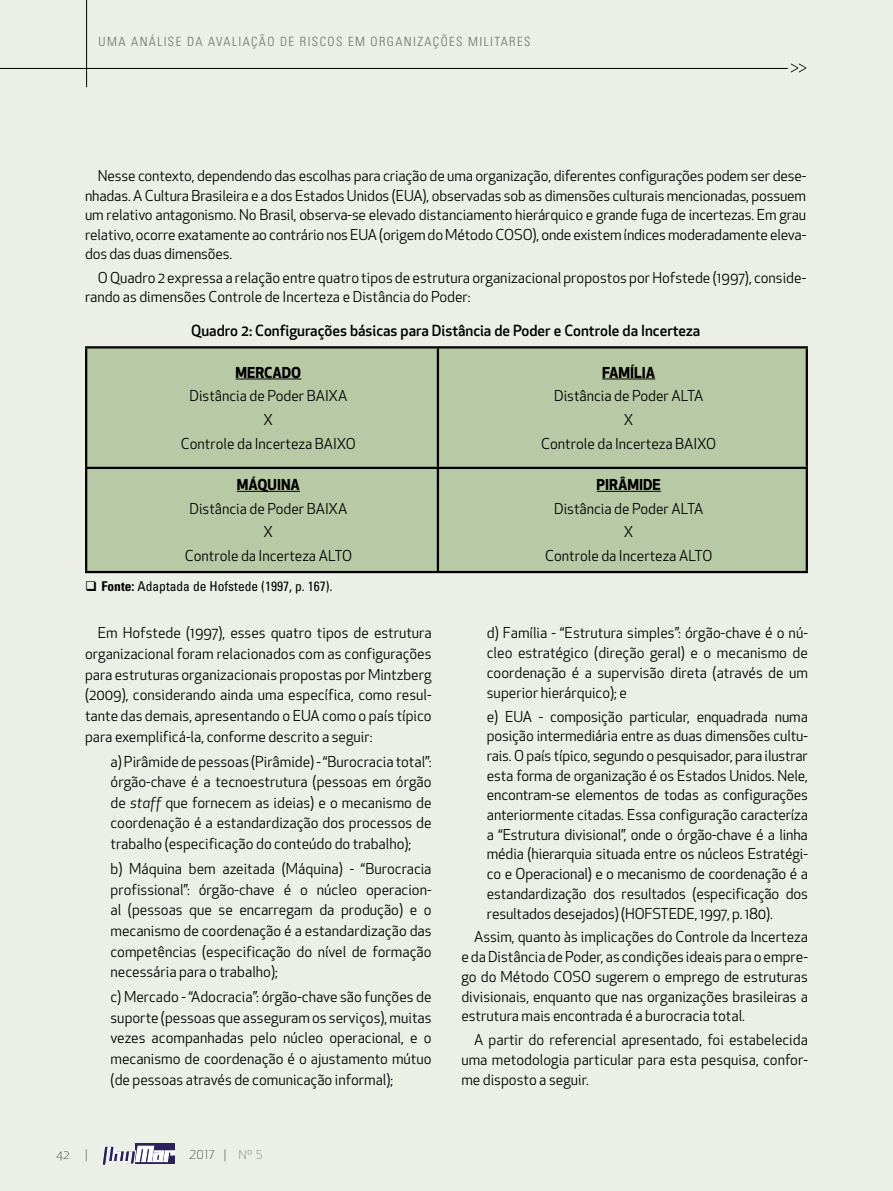
<style>
.page{position:relative;width:893px;height:1191px;background:#ebefe5}
.page>*{position:absolute;margin:0;border:0;box-sizing:border-box;transform-origin:0 0}
.t1{font:500 15px "Apex New";color:#000}
.t2{font:14.7px/19.6px "Apex New";color:#000;text-align:justify}
.t3{font:700 14.7px "Apex New";color:#000}
.t4{font:condensed 13.5px "Univers";color:#000}
.t5{font:300 condensed 12.75px "Univers";letter-spacing:.11em;color:#706f6f}
.t6{font:300 12px "Apex New";letter-spacing:.07em;color:#000}
.s1{font-family:"Univers LT Std";font-weight:700}
.s2{font-style:italic}
.s3{color:#575756}
</style>
<div class="page">
<hr style="left:86px;top:0;width:1px;height:87px;background:#000">
<hr style="left:0;top:68px;width:788px;height:1px;background:#000">
<svg style="left:791px;top:63px;width:15px;height:10px"></svg>
<div style="left:136px;top:1143px;width:39px;height:21px;background:#29235c"></div>
<svg style="left:102px;top:1145px;width:73px;height:20px"></svg>
<div style="left:87px;top:348px;width:719px;height:223px;background:#b8c9a5"></div>
<hr style="left:806px;top:348px;width:2px;height:119px;background:#000">
<hr style="left:85px;top:346px;width:353px;height:2px;background:#000">
<hr style="left:438px;top:346px;width:370px;height:2px;background:#000">
<hr style="left:85px;top:467px;width:353px;height:2px;background:#000">
<hr style="left:438px;top:467px;width:370px;height:2px;background:#000">
<hr style="left:85px;top:571px;width:353px;height:2px;background:#000">
<hr style="left:438px;top:571px;width:370px;height:2px;background:#000">
<hr style="left:85px;top:348px;width:2px;height:119px;background:#000">
<hr style="left:437px;top:348px;width:2px;height:119px;background:#000">
<hr style="left:85px;top:469px;width:2px;height:102px;background:#000">
<hr style="left:437px;top:469px;width:2px;height:102px;background:#000">
<hr style="left:806px;top:469px;width:2px;height:102px;background:#000">
<hr style="left:236px;top:379px;width:65px;height:1px;background:#000">
<hr style="left:602px;top:379px;width:53px;height:1px;background:#000">
<hr style="left:237px;top:491px;width:63px;height:1px;background:#000">
<hr style="left:597px;top:491px;width:64px;height:1px;background:#000">
<p class="t5" style="left:99px;top:34px;width:433px">UMA ANÁLISE DA AVALIAÇÃO DE RISCOS EM ORGANIZAÇÕES MILITARES</p>
<p class="t2" style="left:85px;top:166px;width:723px;text-indent:13px">Nesse contexto, dependendo das escolhas para criação de uma organização, diferentes configurações podem ser dese&shy;nhadas. A Cultura Brasileira e a dos Estados Unidos (EUA), observadas sob as dimensões culturais mencionadas, possuem um relativo antagonismo. No Brasil, observa-se elevado distanciamento hierárquico e grande fuga de incertezas. Em grau relativo, ocorre exatamente ao contrário nos EUA (origem do Método COSO), onde existem índices moderadamente eleva&shy;dos das duas dimensões.</p>
<p class="t2" style="left:85px;top:268px;width:723px;text-indent:13px">O Quadro 2 expressa a relação entre quatro tipos de estrutura organizacional propostos por Hofstede (1997), conside&shy;rando as dimensões Controle de Incerteza e Distância do Poder:</p>
<p class="t1" style="left:191px;top:320px;width:510px">Quadro 2: Configurações básicas para Distância de Poder e Controle da Incerteza</p>
<p class="t3" style="left:236px;top:361px;width:67px">MERCADO</p>
<p class="t2" style="left:181px;top:384px;width:177px;line-height:23.7px;text-align:center">Distância de Poder BAIXA<br>X<br>Controle da Incerteza BAIXO</p>
<p class="t3" style="left:602px;top:361px;width:55px">FAMÍLIA</p>
<p class="t2" style="left:541px;top:384px;width:177px;line-height:23.7px;text-align:center">Distância de Poder ALTA<br>X<br>Controle da Incerteza BAIXO</p>
<p class="t3" style="left:237px;top:474px;width:65px">MÁQUINA</p>
<p class="t2" style="left:185px;top:496px;width:169px;line-height:23.7px;text-align:center">Distância de Poder BAIXA<br>X<br>Controle da Incerteza ALTO</p>
<p class="t4" style="left:102px;top:577px;width:232px"><span class="s1">Fonte:</span> Adaptada de Hofstede (1997, p. 167).</p>
<p class="t2" style="left:85px;top:623px;width:348px;line-height:20.7px;text-indent:13px">Em Hofstede (1997), esses quatro tipos de estrutura organizacional foram relacionados com as configurações para estruturas organizacionais propostas por Mintzberg (2009), considerando ainda uma específica, como resul&shy;tante das demais, apresentando o EUA como o país típico para exemplificá-la, conforme descrito a seguir:</p>
<p class="t2" style="left:111px;top:751px;width:323px;line-height:20.7px">a) Pirâmide de pessoas (Pirâmide) - “Burocracia total”: órgão-chave é a tecnoestrutura (pessoas em órgão de <span class="s2">staff</span> que fornecem as ideias) e o mecanismo de coordenação é a estandardização dos processos de trabalho (especificação do conteúdo do trabalho);</p>
<p class="t2" style="left:111px;top:858px;width:323px;line-height:20.7px">b) Máquina bem azeitada (Máquina) - “Burocracia profissional”: órgão-chave é o núcleo operacion&shy;al (pessoas que se encarregam da produção) e o mecanismo de coordenação é a estandardização das competências (especificação do nível de formação necessária para o trabalho);</p>
<p class="t2" style="left:111px;top:986px;width:323px;line-height:20.7px">c) Mercado - “Adocracia”: órgão-chave são funções de suporte (pessoas que asseguram os serviços), muitas vezes acompanhadas pelo núcleo operacional, e o mecanismo de coordenação é o ajustamento mútuo (de pessoas através de comunicação informal);</p>
<p class="t6" style="left:56px;top:1147px;width:15px">42</p>
<p class="t6" style="left:85px;top:1147px;width:4px">|</p>
<p class="t6" style="left:189px;top:1147px;width:75px">2017 | <span class="s3">Nº 5</span></p>
<p class="t3" style="left:597px;top:474px;width:66px">PIRÂMIDE</p>
<p class="t2" style="left:545px;top:496px;width:169px;line-height:23.7px;text-align:center">Distância de Poder ALTA<br>X<br>Controle da Incerteza ALTO</p>
<p class="t2" style="left:487px;top:623px;width:323px">d) Família - “Estrutura simples”: órgão-chave é o nú&shy;cleo estratégico (direção geral) e o mecanismo de coordenação é a supervisão direta (através de um superior hierárquico); e</p>
<p class="t2" style="left:487px;top:706px;width:323px">e) EUA - composição particular, enquadrada numa posição intermediária entre as duas dimensões cultu&shy;rais. O país típico, segundo o pesquisador, para ilustrar esta forma de organização é os Estados Unidos. Nele, encontram-se elementos de todas as configurações anteriormente citadas. Essa configuração caracteríza a “Estrutura divisional”, onde o órgão-chave é a linha média (hierarquia situada entre os núcleos Estratégi&shy;co e Operacional) e o mecanismo de coordenação é a estandardização dos resultados (especificação dos resultados desejados) (HOFSTEDE, 1997, p. 180).</p>
<p class="t2" style="left:461px;top:927px;width:348px;text-indent:13px">Assim, quanto às implicações do Controle da Incerteza e da Distância de Poder, as condições ideais para o empre&shy;go do Método COSO sugerem o emprego de estruturas divisionais, enquanto que nas organizações brasileiras a estrutura mais encontrada é a burocracia total.</p>
<p class="t2" style="left:461px;top:1030px;width:348px;text-indent:13px">A partir do referencial apresentado, foi estabelecida uma metodologia particular para esta pesquisa, confor&shy;me disposto a seguir.</p>
</div>
